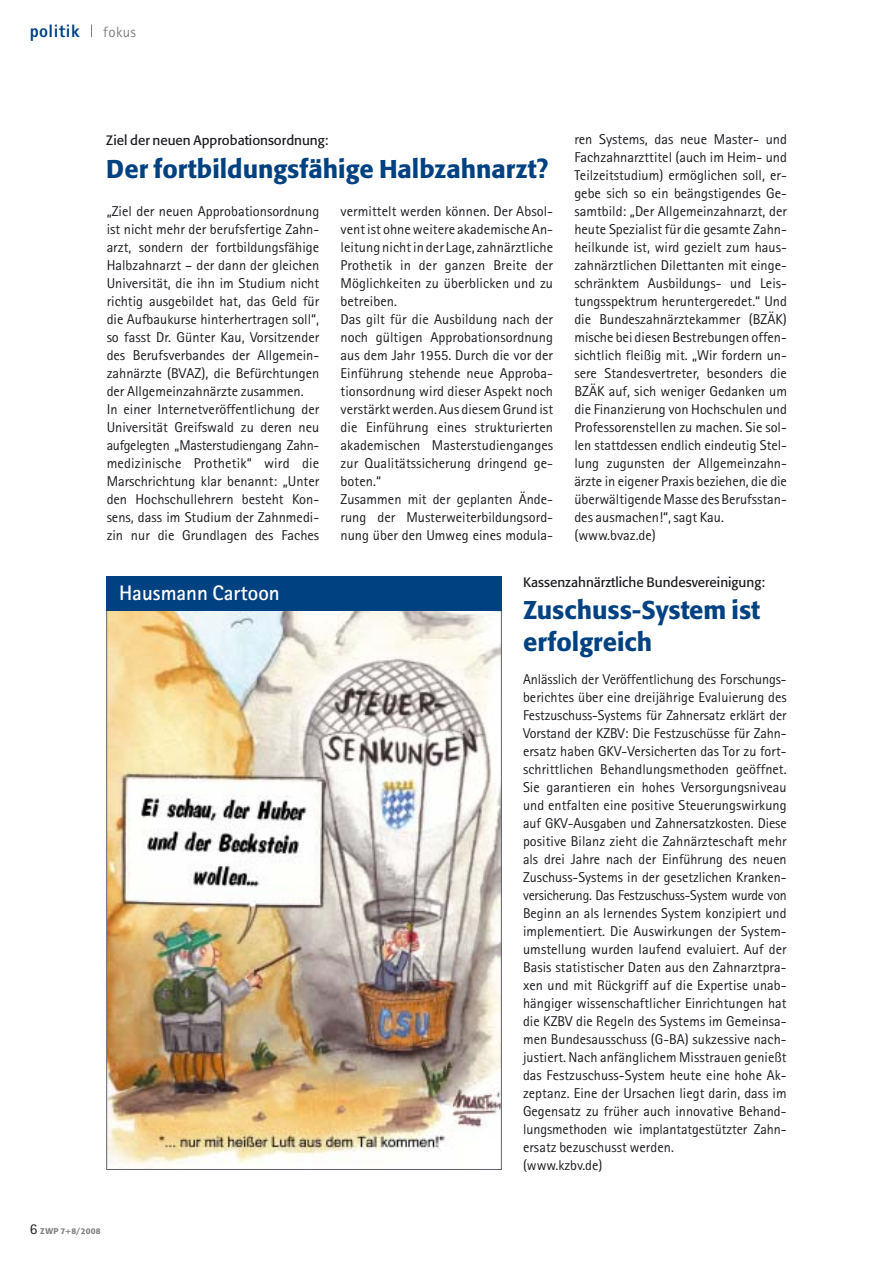
<style>
.page{position:relative;width:893px;height:1263px;background:#fff}
.page>*{position:absolute;margin:0;border:0;box-sizing:border-box;transform-origin:0 0}
.t1{font:500 25.5px/32.1px "Formata";color:#004181}
.t2{font:700 21px "Rotis Sans Serif";color:#fff}
.t3{font:800 18px "Rotis Sans Serif";letter-spacing:.025em;color:#004181}
.t4{font:15px "Rotis Sans Serif";letter-spacing:.025em;color:#817f84}
.t5{font:14.25px/18px "Rotis Sans Serif";color:#1b1c20}
.t6{font:13.5px "Formata";color:#1b1c20}
.t7{font:500 8.25px "Formata";letter-spacing:.02em;color:#817f84}
.s1{font-family:"Rotis Sans Serif";font-weight:400;font-size:15px;color:#1b1c20}
</style>
<div class="page">
<svg style="left:91px;top:24px;width:1px;height:13px"></svg>
<img style="left:108px;top:612px;width:392px;height:556px">
<div style="left:106px;top:576px;width:396px;height:34px;background:#004181"></div>
<p class="t3" style="left:30px;top:25px;width:51px">politik</p>
<p class="t4" style="left:103px;top:27px;width:34px">fokus</p>
<p class="t6" style="left:106px;top:135px;width:224px">Ziel der neuen Approbationsordnung:</p>
<h1 class="t1" style="left:106px;top:155px;width:444px">Der fortbildungsfähige Halbzahnarzt?</h1>
<p class="t5" style="left:107px;top:204px;width:214px">„Ziel der neuen Approbationsordnung ist nicht mehr der berufsfertige Zahn&shy;arzt, sondern der fortbildungsfähige Halbzahnarzt – der dann der gleichen Universität, die ihn im Studium nicht richtig ausgebildet hat, das Geld für die Aufbaukurse hinterhertragen soll“, so fasst Dr. Günter Kau, Vorsitzender des Berufsverbandes der Allgemein&shy;zahnärzte (BVAZ), die Befürchtungen der Allgemeinzahnärzte zusammen.<br>In einer Internetveröffentlichung der Universität Greifswald zu deren neu aufgelegten „Masterstudiengang Zahn&shy;medizinische Prothetik“ wird die Marschrichtung klar benannt: „Unter den Hochschullehrern besteht Kon&shy;sens, dass im Studium der Zahnmedi&shy;zin nur die Grundlagen des Faches</p>
<p class="t5" style="left:340px;top:204px;width:214px">vermittelt werden können. Der Absol&shy;vent ist ohne weitere akademische An&shy;leitung nicht in der Lage, zahnärztliche Prothetik in der ganzen Breite der Möglichkeiten zu überblicken und zu betreiben.<br>Das gilt für die Ausbildung nach der noch gültigen Approbationsordnung aus dem Jahr 1955. Durch die vor der Einführung stehende neue Approba&shy;tionsordnung wird dieser Aspekt noch verstärkt werden. Aus diesem Grund ist die Einführung eines strukturierten akademischen Masterstudienganges zur Qualitätssicherung dringend ge&shy;boten.“<br>Zusammen mit der geplanten Ände&shy;rung der Musterweiterbildungsord&shy;nung über den Umweg eines modula-</p>
<p class="t5" style="left:574px;top:132px;width:214px">ren Systems, das neue Master- und Fachzahnarzttitel (auch im Heim- und Teilzeitstudium) ermöglichen soll, er&shy;gebe sich so ein beängstigendes Ge&shy;samtbild: „Der Allgemeinzahnarzt, der heute Spezialist für die gesamte Zahn&shy;heilkunde ist, wird gezielt zum haus&shy;zahnärztlichen Dilettanten mit einge&shy;schränktem Ausbildungs- und Leis&shy;tungsspektrum heruntergeredet.“ Und die Bundeszahnärztekammer (BZÄK) mische bei diesen Bestrebungen offen&shy;sichtlich fleißig mit. „Wir fordern un&shy;sere Standesvertreter, besonders die BZÄK auf, sich weniger Gedanken um die Finanzierung von Hochschulen und Professorenstellen zu machen. Sie sol&shy;len stattdessen endlich eindeutig Stel&shy;lung zugunsten der Allgemeinzahn&shy;ärzte in eigener Praxis beziehen, die die überwältigende Masse des Berufsstan&shy;des ausmachen!“, sagt Kau. (www.bvaz.de)</p>
<h2 class="t2" style="left:119px;top:585px;width:162px">Hausmann Cartoon</h2>
<p class="t7" style="left:30px;top:1227px;width:72px"><span class="s1">6</span> ZWP 7+8/2008</p>
<p class="t6" style="left:523px;top:576px;width:243px">Kassenzahnärztliche Bundesvereinigung:</p>
<h1 class="t1" style="left:523px;top:596px;width:239px">Zuschuss-System ist erfolgreich</h1>
<p class="t5" style="left:523px;top:672px;width:265px">Anlässlich der Veröffentlichung des Forschungs&shy;berichtes über eine dreijährige Evaluierung des Festzuschuss-Systems für Zahnersatz erklärt der Vorstand der KZBV: Die Festzuschüsse für Zahn&shy;ersatz haben GKV-Versicherten das Tor zu fort&shy;schrittlichen Behandlungsmethoden geöffnet.<br>Sie garantieren ein hohes Versorgungsniveau und entfalten eine positive Steuerungswirkung auf GKV-Ausgaben und Zahnersatzkosten. Diese positive Bilanz zieht die Zahnärzteschaft mehr als drei Jahre nach der Einführung des neuen Zuschuss-Systems in der gesetzlichen Kranken&shy;versicherung. Das Festzuschuss-System wurde von Beginn an als lernendes System konzipiert und implementiert. Die Auswirkungen der System&shy;umstellung wurden laufend evaluiert. Auf der Basis statistischer Daten aus den Zahnarztpra&shy;xen und mit Rückgriff auf die Expertise unab&shy;hängiger wissenschaftlicher Einrichtungen hat die KZBV die Regeln des Systems im Gemeinsa&shy;men Bundesausschuss (G-BA) sukzessive nach&shy;justiert. Nach anfänglichem Misstrauen genießt das Festzuschuss-System heute eine hohe Ak&shy;zeptanz. Eine der Ursachen liegt darin, dass im Gegensatz zu früher auch innovative Behand&shy;lungsmethoden wie implantatgestützter Zahn&shy;ersatz bezuschusst werden.<br>(www.kzbv.de)</p>
</div>
